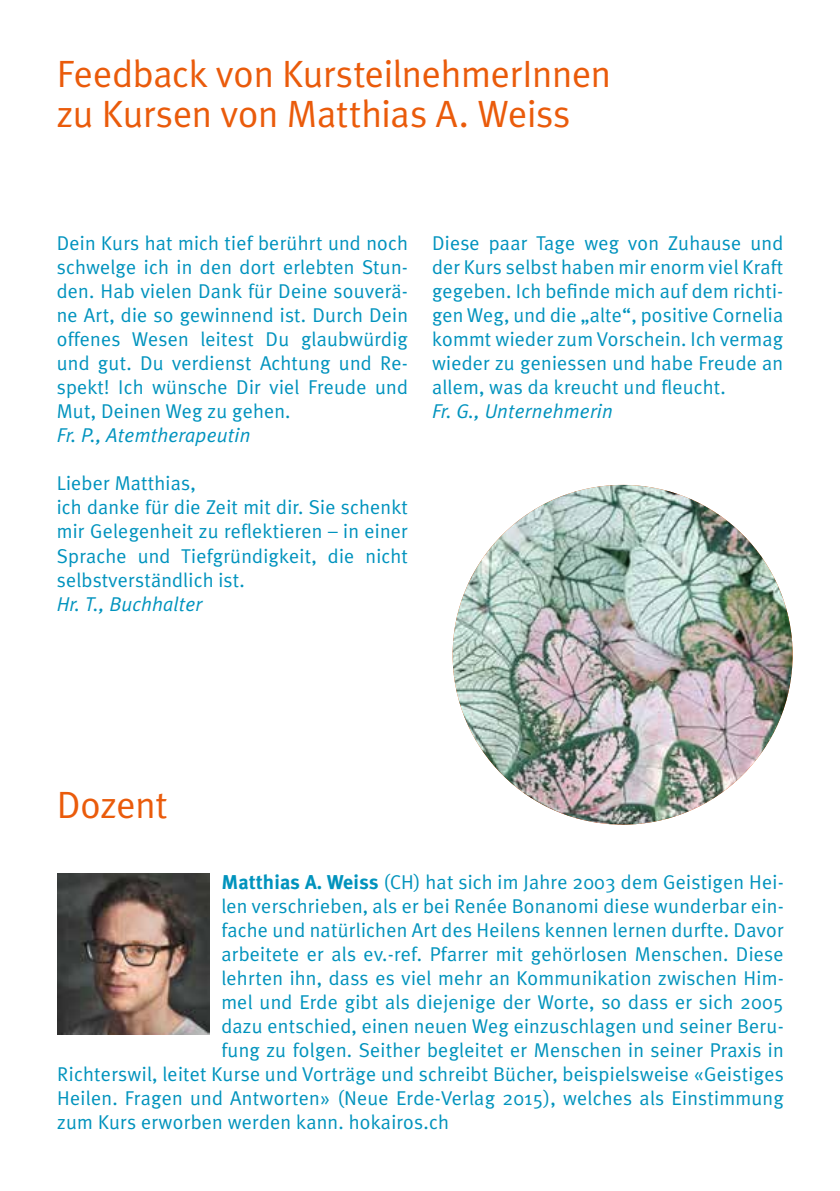
<style>
.page{position:relative;width:840px;height:1191px;background:#fff}
.page>*{position:absolute;margin:0;border:0;box-sizing:border-box;transform-origin:0 0}
.t1{font:38px/40px "Meta Plus Normal";letter-spacing:-.01em;color:#ea5b0b}
.t2{font:20px/24px "Meta Plus Normal";letter-spacing:.01em;color:#0093be;text-align:justify}
.t3{font:20px "Meta Plus Normal";letter-spacing:.01em;color:#0093bd}
.t4{font:italic 20px "Meta Plus Normal";letter-spacing:.01em;color:#0093be}
.s1{font-family:"Meta Plus";font-weight:700}
</style>
<div class="page">
<img style="left:57px;top:874px;width:153px;height:160px">
<img style="left:452px;top:485px;width:340px;height:339px;border-radius:170px">
<h1 class="t1" style="left:57px;top:53px;width:555px">Feedback von KursteilnehmerInnen zu Kursen von Matthias A. Weiss</h1>
<p class="t2" style="left:57px;top:231px;width:352px">Dein Kurs hat mich tief berührt und noch schwelge ich in den dort erlebten Stun&shy;den. Hab vielen Dank für Deine souverä&shy;ne Art, die so gewinnend ist. Durch Dein offenes Wesen leitest Du glaubwürdig und gut. Du verdienst Achtung und Re&shy;spekt! Ich wünsche Dir viel Freude und Mut, Deinen Weg zu gehen.</p>
<p class="t4" style="left:57px;top:424px;width:195px">Fr. P., Atemtherapeutin</p>
<p class="t2" style="left:57px;top:471px;width:352px;text-align:left">Lieber Matthias,<br>ich danke für die Zeit mit dir. Sie schenkt mir Gelegenheit zu reflektieren – in einer Sprache und Tiefgründigkeit, die nicht selbstverständlich ist.</p>
<p class="t4" style="left:57px;top:592px;width:147px">Hr. T., Buchhalter</p>
<p class="t2" style="left:432px;top:231px;width:352px">Diese paar Tage weg von Zuhause und der Kurs selbst haben mir enorm viel Kraft gegeben. Ich befinde mich auf dem richti&shy;gen Weg, und die „alte“, positive Cornelia kommt wieder zum Vorschein. Ich vermag wieder zu geniessen und habe Freude an allem, was da kreucht und fleucht.</p>
<p class="t4" style="left:432px;top:400px;width:182px">Fr. G., Unternehmerin</p>
<h1 class="t1" style="left:57px;top:784px;width:112px">Dozent</h1>
<p class="t3" style="left:221px;top:870px;width:563px"><span class="s1">Matthias A. Weiss</span> (CH) hat sich im Jahre 2003 dem Geistigen Hei-</p>
<p class="t3" style="left:221px;top:894px;width:563px">len verschrieben, als er bei Renée Bonanomi diese wunderbar ein-</p>
<p class="t3" style="left:221px;top:918px;width:563px">fache und natürlichen Art des Heilens kennen lernen durfte. Davor</p>
<p class="t3" style="left:221px;top:942px;width:563px">arbeitete er als ev.-ref. Pfarrer mit gehörlosen Menschen. Diese</p>
<p class="t3" style="left:221px;top:966px;width:563px">lehrten ihn, dass es viel mehr an Kommunikation zwischen Him-</p>
<p class="t3" style="left:221px;top:990px;width:563px">mel und Erde gibt als diejenige der Worte, so dass er sich 2005</p>
<p class="t3" style="left:221px;top:1014px;width:563px">dazu entschied, einen neuen Weg einzuschlagen und seiner Beru-</p>
<p class="t3" style="left:221px;top:1038px;width:563px">fung zu folgen. Seither begleitet er Menschen in seiner Praxis in</p>
<p class="t3" style="left:57px;top:1062px;width:727px">Richterswil, leitet Kurse und Vorträge und schreibt Bücher, beispielsweise «Geistiges</p>
<p class="t3" style="left:57px;top:1086px;width:727px">Heilen. Fragen und Antworten» (Neue Erde-Verlag 2015), welches als Einstimmung</p>
<p class="t3" style="left:57px;top:1110px;width:393px">zum Kurs erworben werden kann. hokairos.ch</p>
</div>
